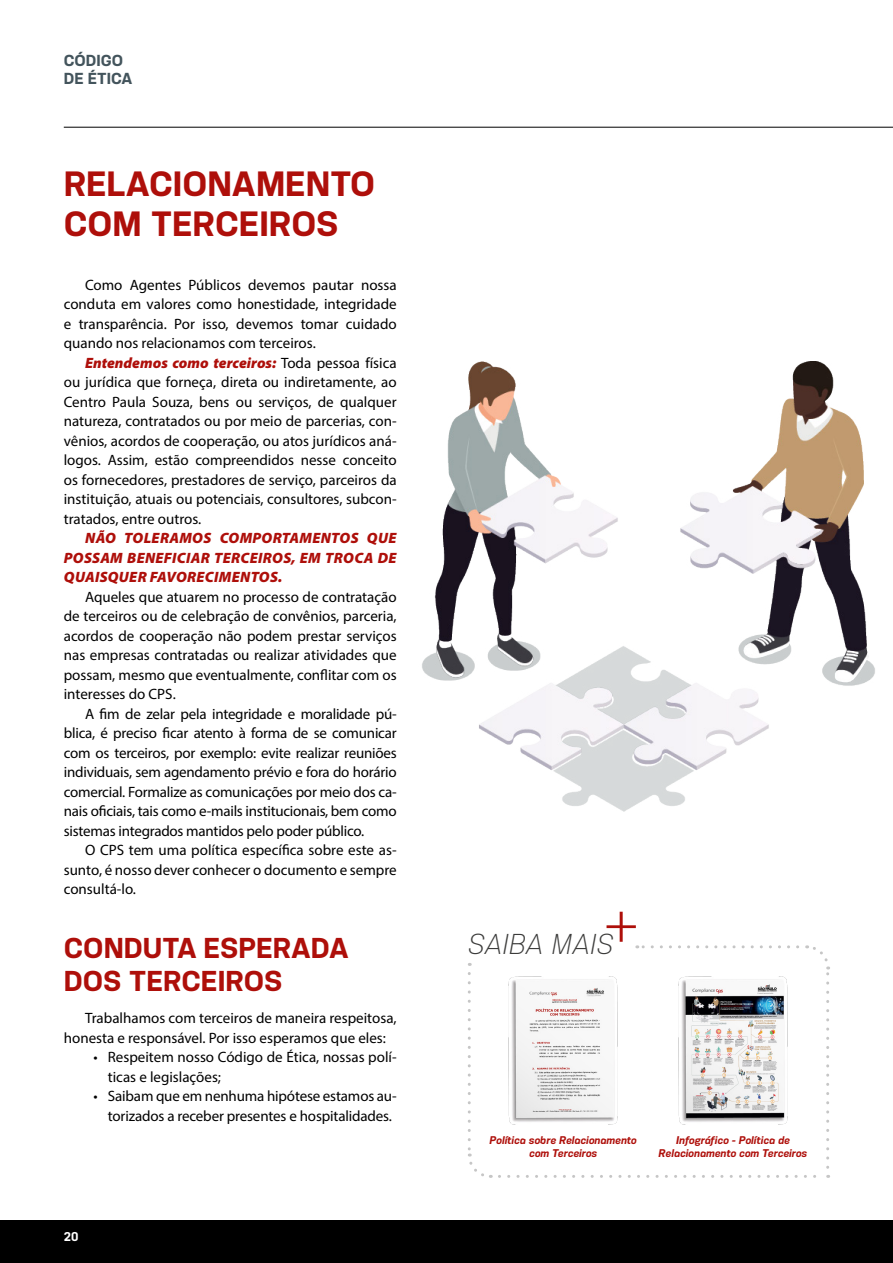
<style>
.page{position:relative;width:893px;height:1263px;background:#fff}
.page>*{position:absolute;margin:0;border:0;box-sizing:border-box;transform-origin:0 0}
.t1{font:700 33px/39.6px "Konsens";color:#ae0f0a}
.t2{font:700 27px/32.4px "Konsens";color:#ae0f0a}
.t3{font:italic 300 27px "Konsens";color:#3c3c3b}
.t4{font:15px/19.5px "Myriad Pro";color:#000;text-align:justify}
.t5{font:italic 900 15px/19.5px "Myriad Pro";letter-spacing:.02em;color:#ae0f0a;text-align:justify}
.t6{font:700 15px/18px "Konsens";color:#43545c}
.t7{font:700 12px "Konsens";color:#fff}
.t8{font:italic 700 10.5px/12.6px "Konsens";color:#ae0f0a;text-align:center}
.s1{font-weight:900;font-style:italic;color:#ae0f0a}
</style>
<div class="page">
<div style="left:0;top:1220px;width:893px;height:43px;background:#000"></div>
<hr style="left:64px;top:127px;width:829px;height:1px;background:#000">
<img style="left:422px;top:361px;width:453px;height:451px">
<img style="left:508px;top:976px;width:110px;height:149px">
<img style="left:678px;top:976px;width:110px;height:149px">
<svg style="left:468px;top:973px;width:23px;height:205px"></svg>
<svg style="left:499px;top:1175px;width:330px;height:3px"></svg>
<svg style="left:807px;top:945px;width:23px;height:222px"></svg>
<svg style="left:606px;top:912px;width:192px;height:36px"></svg>
<p class="t6" style="left:64px;top:51px;width:70px">CÓDIGO<br>DE ÉTICA</p>
<h1 class="t1" style="left:64px;top:163px;width:313px">RELACIONAMENTO<br>COM TERCEIROS</h1>
<p class="t4" style="left:64px;top:275px;width:334px;text-indent:21px">Como Agentes Públicos devemos pautar nossa conduta em valores como honestidade, integridade e transparência. Por isso, devemos tomar cuidado quando nos relacionamos com terceiros.</p>
<p class="t4" style="left:64px;top:353px;width:334px;text-indent:21px"><span class="s1">Entendemos como terceiros:</span> Toda pessoa física ou jurídica que forneça, direta ou indiretamente, ao Centro Paula Souza, bens ou serviços, de qualquer natureza, contratados ou por meio de parcerias, con&shy;vênios, acordos de cooperação, ou atos jurídicos aná&shy;logos. Assim, estão compreendidos nesse conceito os fornecedores, prestadores de serviço, parceiros da instituição, atuais ou potenciais, consultores, subcon&shy;tratados, entre outros.</p>
<p class="t5" style="left:64px;top:528px;width:334px;text-indent:21px">NÃO TOLERAMOS COMPORTAMENTOS QUE POSSAM BENEFICIAR TERCEIROS, EM TROCA DE QUAISQUER FAVORECIMENTOS.</p>
<p class="t4" style="left:64px;top:587px;width:334px;text-indent:21px">Aqueles que atuarem no processo de contratação de terceiros ou de celebração de convênios, parceria, acordos de cooperação não podem prestar serviços nas empresas contratadas ou realizar atividades que possam, mesmo que eventualmente, conflitar com os interesses do CPS.</p>
<p class="t4" style="left:64px;top:704px;width:334px;text-indent:21px">A fim de zelar pela integridade e moralidade pú&shy;blica, é preciso ficar atento à forma de se comunicar com os terceiros, por exemplo: evite realizar reuniões individuais, sem agendamento prévio e fora do horário comercial. Formalize as comunicações por meio dos ca&shy;nais oficiais, tais como e-mails institucionais, bem como sistemas integrados mantidos pelo poder público.</p>
<p class="t4" style="left:64px;top:840px;width:334px;text-indent:21px">O CPS tem uma política específica sobre este as&shy;sunto, é nosso dever conhecer o documento e sempre consultá-lo.</p>
<h2 class="t2" style="left:64px;top:931px;width:287px">CONDUTA ESPERADA<br>DOS TERCEIROS</h2>
<p class="t4" style="left:64px;top:1008px;width:334px;text-indent:21px">Trabalhamos com terceiros de maneira respeitosa, honesta e responsável. Por isso esperamos que eles:</p>
<p class="t4" style="left:108px;top:1047px;width:290px;text-indent:-14px">• Respeitem nosso Código de Ética, nossas polí&shy;ticas e legislações;</p>
<p class="t4" style="left:108px;top:1086px;width:290px;text-indent:-14px">• Saibam que em nenhuma hipótese estamos au&shy;torizados a receber presentes e hospitalidades.</p>
<p class="t7" style="left:64px;top:1228px;width:16px">20</p>
<h2 class="t3" style="left:468px;top:928px;width:147px">SAIBA MAIS</h2>
<p class="t8" style="left:490px;top:1133px;width:149px">Política sobre Relacionamento com Terceiros</p>
<p class="t8" style="left:659px;top:1133px;width:150px">Infográfico - Política de<br>Relacionamento com Terceiros</p>
</div>
